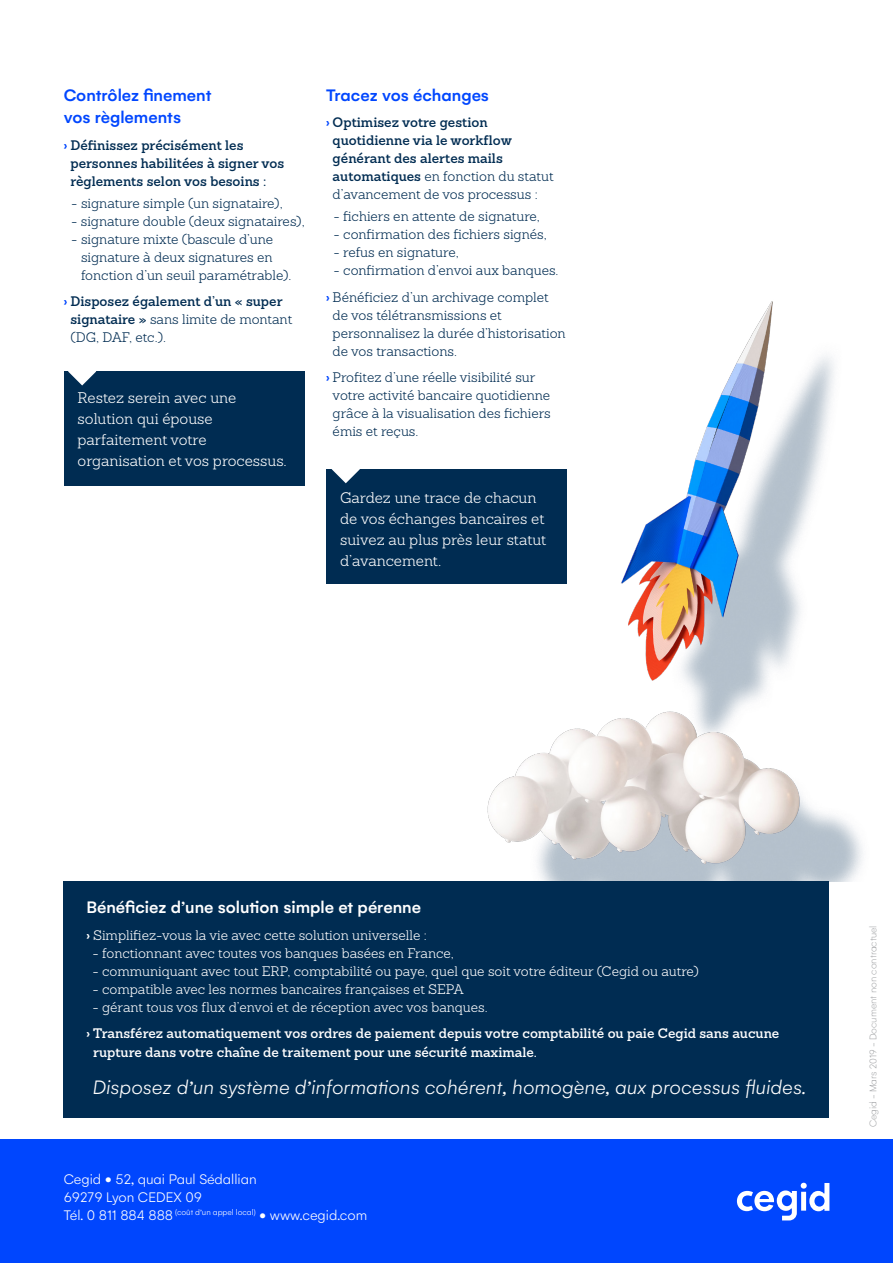
<style>
.page{position:relative;width:893px;height:1263px;background:#fff}
.page>*{position:absolute;margin:0;border:0;box-sizing:border-box;transform-origin:0 0}
.t1{font:italic 300 21px "Gelion";color:#fff}
.FP_-_Titre_paragraph{font:500 18px/22.5px "Gelion";color:#0046fe}
.FP_-_Titre_paragraph-2{font:500 18px "Gelion";color:#fff}
.t2{font:300 15px/21px "Sanchez";color:#fff}
.t3{font:300 15px "Gelion";color:#fff}
.FP_-_Texte_paragraph{font:300 13.5px/18px "Sanchez";color:#002c52}
.FP_-_Texte_paragraph-2{font:300 13.5px "Sanchez";color:#fff}
.FP_-_Texte_gras_para{font:600 13.5px/18px "Sanchez";color:#002c52}
.FP_-_Texte_gras_para-2{font:600 13.5px/18px "Sanchez";color:#fff}
.t4{font:100 10.5px "Gelion";color:#939598}
.s1{font-family:"Gelion";font-weight:500;font-size:12.75px;color:#0046fe}
.s2{font-weight:300}
.s3{font-family:"Gelion";font-weight:500;font-size:12.75px}
</style>
<div class="page">
<img style="left:417px;top:301px;width:446px;height:580px">
<div style="left:0;top:1140px;width:893px;height:123px;background:#0046fe"></div>
<svg style="left:737px;top:1183px;width:92px;height:37px"></svg>
<div style="left:64px;top:881px;width:765px;height:237px;background:#002c52"></div>
<div style="left:64px;top:371px;width:241px;height:115px;background:#002c52"></div>
<div style="left:326px;top:469px;width:241px;height:114px;background:#002c52"></div>
<svg style="left:68px;top:371px;width:28px;height:14px"></svg>
<svg style="left:332px;top:469px;width:28px;height:14px"></svg>
<p class="FP_-_Titre_paragraph" style="left:64px;top:83px;width:149px">Contrôlez finement vos règlements</p>
<p class="FP_-_Texte_gras_para" style="left:70px;top:136px;width:215px;text-indent:-7px"><span class="s1">›</span> Définissez précisément les personnes habilitées à signer vos règlements selon vos besoins :</p>
<p class="FP_-_Texte_paragraph" style="left:71px;top:194px;width:213px">- signature simple (un signataire),</p>
<p class="FP_-_Texte_paragraph" style="left:71px;top:212px;width:235px">- signature double (deux signataires),</p>
<p class="FP_-_Texte_paragraph" style="left:81px;top:230px;width:212px;text-indent:-10px">- signature mixte (bascule d’une signature à deux signatures en fonction d’un seuil paramétrable).</p>
<p class="FP_-_Texte_gras_para" style="left:70px;top:292px;width:223px;text-indent:-7px"><span class="s1">›</span> Disposez également d’un « super signataire » <span class="s2">sans limite de montant (DG, DAF, etc.).</span></p>
<p class="t2" style="left:78px;top:387px;width:211px">Restez serein avec une solution qui épouse parfaitement votre organisation et vos processus.</p>
<p class="FP_-_Titre_paragraph" style="left:326px;top:83px;width:165px">Tracez vos échanges</p>
<p class="FP_-_Texte_gras_para" style="left:333px;top:113px;width:222px;text-indent:-7px"><span class="s1">›</span> Optimisez votre gestion quotidienne via le workflow générant des alertes mails automatiques <span class="s2">en fonction du statut d’avancement de vos processus :</span></p>
<p class="FP_-_Texte_paragraph" style="left:333px;top:207px;width:208px">- fichiers en attente de signature,</p>
<p class="FP_-_Texte_paragraph" style="left:333px;top:225px;width:215px">- confirmation des fichiers signés,</p>
<p class="FP_-_Texte_paragraph" style="left:333px;top:243px;width:127px">- refus en signature,</p>
<p class="FP_-_Texte_paragraph" style="left:333px;top:261px;width:226px">- confirmation d’envoi aux banques.</p>
<p class="FP_-_Texte_paragraph" style="left:333px;top:288px;width:235px;text-indent:-7px"><span class="s1">›</span> Bénéficiez d’un archivage complet de vos télétransmissions et personnalisez la durée d’historisation de vos transactions.</p>
<p class="FP_-_Texte_paragraph" style="left:333px;top:368px;width:220px;text-indent:-7px"><span class="s1">›</span> Profitez d’une réelle visibilité sur votre activité bancaire quotidienne grâce à la visualisation des fichiers émis et reçus.</p>
<p class="t2" style="left:340px;top:487px;width:208px">Gardez une trace de chacun de vos échanges bancaires et suivez au plus près leur statut d’avancement.</p>
<p class="FP_-_Titre_paragraph-2" style="left:86px;top:897px;width:336px">Bénéficiez d’une solution simple et pérenne</p>
<p class="FP_-_Texte_paragraph-2" style="left:86px;top:927px;width:342px"><span class="s3">›</span> Simplifiez-vous la vie avec cette solution universelle :</p>
<p class="FP_-_Texte_paragraph-2" style="left:92px;top:945px;width:363px">- fonctionnant avec toutes vos banques basées en France,</p>
<p class="FP_-_Texte_paragraph-2" style="left:92px;top:963px;width:608px">- communiquant avec tout ERP, comptabilité ou paye, quel que soit votre éditeur (Cegid ou autre)</p>
<p class="FP_-_Texte_paragraph-2" style="left:92px;top:981px;width:372px">- compatible avec les normes bancaires françaises et SEPA</p>
<p class="FP_-_Texte_paragraph-2" style="left:92px;top:999px;width:397px">- gérant tous vos flux d’envoi et de réception avec vos banques.</p>
<p class="FP_-_Texte_gras_para-2" style="left:93px;top:1024px;width:688px;text-indent:-7px"><span class="s3">›</span> Transférez automatiquement vos ordres de paiement depuis votre comptabilité ou paie Cegid sans aucune rupture dans votre chaîne de traitement pour une sécurité maximale.</p>
<p class="t1" style="left:93px;top:1076px;width:715px">Disposez d’un système d’informations cohérent, homogène, aux processus fluides.</p>
<p class="t3" style="left:64px;top:1170px;width:195px">Cegid • 52, quai Paul Sédallian</p>
<p class="t3" style="left:64px;top:1188px;width:140px">69279 Lyon CEDEX 09</p>
<p class="t3" style="left:64px;top:1206px;width:305px">Tél. 0 811 884 888 <sup>(coût</sup> <sup>d’un</sup> <sup>appel</sup> <sup>local)</sup> • www.cegid.com</p>
<p class="t4" style="left:867px;top:1127px;width:203px;rotate:-90deg">Cegid - Mars 2019 - Document non contractuel</p>
</div>
